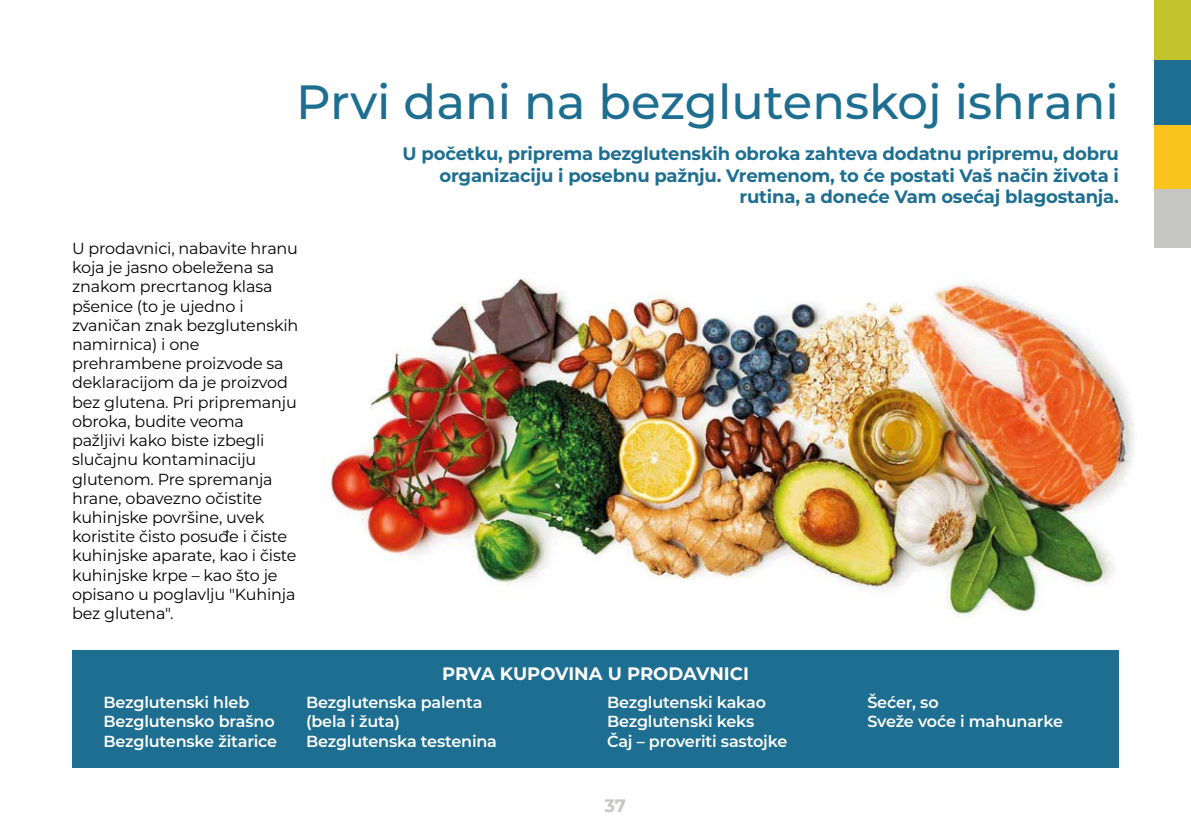
<style>
.page{position:relative;width:1191px;height:840px;background:#fff}
.page>*{position:absolute;margin:0;border:0;box-sizing:border-box;transform-origin:0 0}
.t1{font:500 48px "Montserrat";color:#1d6e90}
.t2{font:700 18px/21.6px "Montserrat";letter-spacing:-.01em;color:#1d6e90;text-align:right}
.t3{font:700 18px "Montserrat";color:#fff}
.t4{font:700 18px "Montserrat";color:#c6c6c5}
.t5{font:16px/19.2px "Montserrat";letter-spacing:-.01em;color:#000}
.t6{font:600 16px/19.2px "Montserrat";letter-spacing:-.01em;color:#fff}
</style>
<div class="page">
<div style="left:72px;top:650px;width:1047px;height:117px;background:#1d6e90"></div>
<div style="left:1154px;top:0;width:37px;height:60px;background:#c3c42b"></div>
<div style="left:1154px;top:60px;width:37px;height:65px;background:#1d6e90"></div>
<div style="left:1154px;top:125px;width:37px;height:65px;background:#fac31d"></div>
<div style="left:1154px;top:190px;width:37px;height:58px;background:#c6c6c5"></div>
<img style="left:329px;top:278px;width:806px;height:340px">
<h1 class="t1" style="left:296px;top:68px;width:824px">Prvi dani na bezglutenskoj ishrani</h1>
<p class="t5" style="left:72px;top:238px;width:228px">U prodavnici, nabavite hranu koja je jasno obeležena sa znakom precrtanog klasa pšenice (to je ujedno i zvaničan znak bezglutenskih namirnica) i one prehrambene proizvode sa deklaracijom da je proizvod bez glutena. Pri pripremanju obroka, budite veoma pažljivi kako biste izbegli slučajnu kontaminaciju glutenom. Pre spremanja hrane, obavezno očistite kuhinjske površine, uvek koristite čisto posuđe i čiste kuhinjske aparate, kao i čiste kuhinjske krpe – kao što je opisano u poglavlju "Kuhinja bez glutena".</p>
<p class="t2" style="left:402px;top:142px;width:718px">U početku, priprema bezglutenskih obroka zahteva dodatnu pripremu, dobru organizaciju i posebnu pažnju. Vremenom, to će postati Vaš način života i rutina, a doneće Vam osećaj blagostanja.</p>
<p class="t3" style="left:442px;top:660px;width:308px">PRVA KUPOVINA U PRODAVNICI</p>
<p class="t6" style="left:103px;top:691px;width:175px">Bezglutenski hleb<br>Bezglutensko brašno<br>Bezglutenske žitarice</p>
<p class="t6" style="left:306px;top:691px;width:192px">Bezglutenska palenta (bela i žuta)<br>Bezglutenska testenina</p>
<p class="t6" style="left:607px;top:691px;width:182px">Bezglutenski kakao<br>Bezglutenski keks<br>Čaj – proveriti sastojke</p>
<p class="t6" style="left:867px;top:691px;width:197px">Šećer, so<br>Sveže voće i mahunarke</p>
<p class="t4" style="left:604px;top:791px;width:23px">37</p>
</div>
